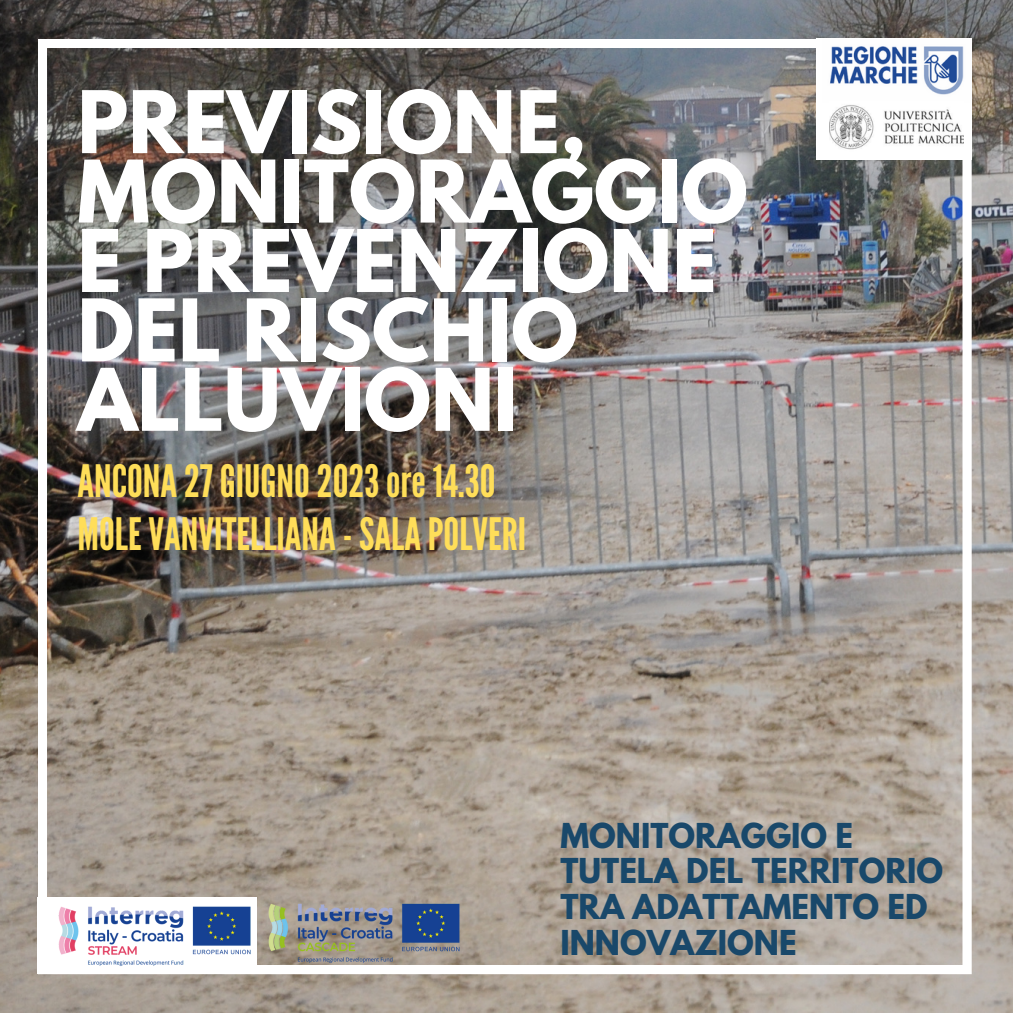
<style>
.page{position:relative;width:1013px;height:1013px;background:#fff}
.page>*{position:absolute;margin:0;border:0;box-sizing:border-box;transform-origin:0 0}
.t1{font:700 76.38px/69.4px "League Spartan";color:#fff}
.t2{font:44.62px "League Gothic";color:#ffde59}
.t3{font:700 30.38px/35.9px "League Spartan";color:#19486a}
</style>
<div class="page">
<img style="left:0;top:0;width:1012px;height:1012px">
<img style="left:38px;top:39px;width:933px;height:935px">
<div style="left:816px;top:39px;width:155px;height:121px;background:#fff"></div>
<img style="left:830px;top:46px;width:134px;height:49px">
<div style="left:38px;top:897px;width:219px;height:77px;background:#fff"></div>
<img style="left:58px;top:906px;width:193px;height:60px">
<img style="left:830px;top:105px;width:133px;height:45px">
<img style="left:261px;top:898px;width:205px;height:69px">
<p class="t1" style="left:77px;top:97px;width:672px">PREVISIONE,<br>MONITORAGGIO<br>E PREVENZIONE<br>DEL RISCHIO<br>ALLUVIONI</p>
<p class="t2" style="left:77px;top:455px;width:419px">ANCONA27GIUGNO2023ore14.30</p>
<p class="t2" style="left:77px;top:508px;width:450px">MOLEVANVITELLIANA-SALAPOLVERI</p>
<p class="t3" style="left:560px;top:821px;width:384px">MONITORAGGIO E<br>TUTELA DEL TERRITORIO</p>
<p class="t3" style="left:560px;top:893px;width:368px">TRA ADATTAMENTO ED<br>INNOVAZIONE</p>
</div>
